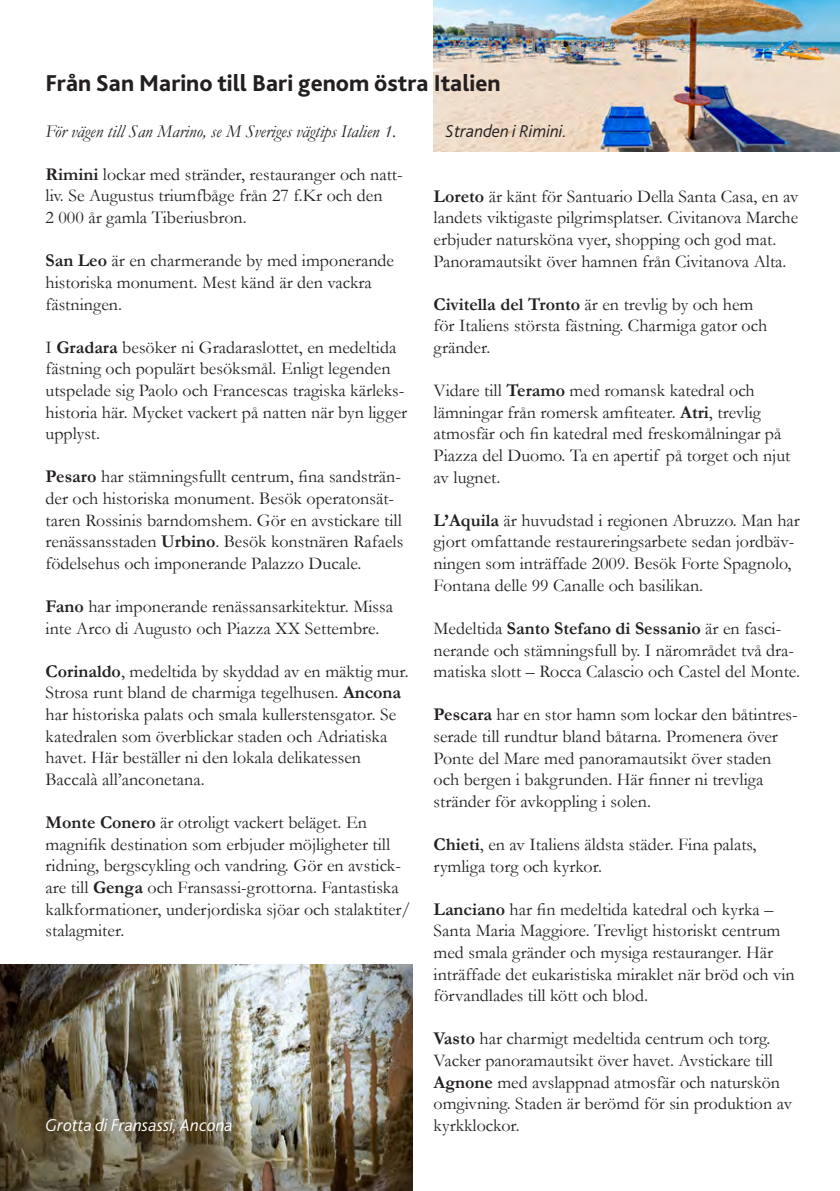
<style>
.page{position:relative;width:840px;height:1191px;background:#fff}
.page>*{position:absolute;margin:0;border:0;box-sizing:border-box;transform-origin:0 0}
.t1{font:800 24px "Bliss 2";color:#231f20}
.t2{font:18px/21.6px "Garamond";color:#231f20}
.t3{font:italic 18px "Garamond";color:#231f20}
.t4{font:italic 300 18px "Bliss 2";color:#fff}
.t5{font:italic 300 18px "Bliss 2";color:#231f20}
.s1{font-weight:700}
</style>
<div class="page">
<img style="left:0;top:964px;width:412px;height:227px">
<img style="left:433px;top:0;width:406px;height:152px">
<h1 class="t1" style="left:46px;top:68px;width:456px">Från San Marino till Bari genom östra Italien</h1>
<p class="t5" style="left:445px;top:120px;width:123px">Stranden i Rimini.</p>
<p class="t3" style="left:46px;top:119px;width:352px">För vägen till San Marino, se M Sveriges vägtips Italien 1.</p>
<p class="t2" style="left:46px;top:163px;width:358px"><span class="s1">Rimini</span> lockar med stränder, restauranger och natt&shy;liv. Se Augustus triumfbåge från 27 f.Kr och den<br>2 000 år gamla Tiberiusbron.</p>
<p class="t2" style="left:46px;top:249px;width:350px"><span class="s1">San Leo</span> är en charmerande by med imponerande historiska monument. Mest känd är den vackra fästningen.</p>
<p class="t2" style="left:46px;top:336px;width:363px">I <span class="s1">Gradara</span> besöker ni Gradaraslottet, en medeltida fästning och populärt besöksmål. Enligt legenden utspelade sig Paolo och Francescas tragiska kärleks&shy;historia här. Mycket vackert på natten när byn ligger upplyst.</p>
<p class="t2" style="left:46px;top:465px;width:359px"><span class="s1">Pesaro</span> har stämningsfullt centrum, fina sandsträn&shy;der och historiska monument. Besök operatonsät&shy;taren Rossinis barndomshem. Gör en avstickare till renässansstaden <span class="s1">Urbino</span>. Besök konstnären Rafaels födelsehus och imponerande Palazzo Ducale.</p>
<p class="t2" style="left:46px;top:595px;width:349px"><span class="s1">Fano</span> har imponerande renässansarkitektur. Missa inte Arco di Augusto och Piazza XX Settembre.</p>
<p class="t2" style="left:46px;top:660px;width:364px"><span class="s1">Corinaldo</span>, medeltida by skyddad av en mäktig mur.<br>Strosa runt bland de charmiga tegelhusen. <span class="s1">Ancona </span>har historiska palats och smala kullerstensgator. Se katedralen som överblickar staden och Adriatiska havet. Här beställer ni den lokala delikatessen Baccalà all’anconetana.</p>
<p class="t2" style="left:46px;top:811px;width:366px"><span class="s1">Monte Conero</span> är otroligt vackert beläget. En magnifik destination som erbjuder möjligheter till ridning, bergscykling och vandring. Gör en avstick&shy;are till <span class="s1">Genga</span> och Fransassi-grottorna. Fantastiska kalkformationer, underjordiska sjöar och stalaktiter/ stalagmiter.</p>
<p class="t2" style="left:433px;top:185px;width:366px"><span class="s1">Loreto</span> är känt för Santuario Della Santa Casa, en av landets viktigaste pilgrimsplatser. Civitanova Marche erbjuder natursköna vyer, shopping och god mat.<br>Panoramautsikt över hamnen från Civitanova Alta.</p>
<p class="t2" style="left:433px;top:293px;width:335px"><span class="s1">Civitella del Tronto</span> är en trevlig by och hem för Italiens största fästning. Charmiga gator och gränder.</p>
<p class="t2" style="left:433px;top:379px;width:358px">Vidare till <span class="s1">Teramo</span> med romansk katedral och lämningar från romersk amfiteater. <span class="s1">Atri</span>, trevlig atmosfär och fin katedral med freskomålningar på Piazza del Duomo. Ta en apertif på torget och njut av lugnet.</p>
<p class="t2" style="left:433px;top:509px;width:367px"><span class="s1">L’Aquila</span> är huvudstad i regionen Abruzzo. Man har gjort omfattande restaureringsarbete sedan jordbäv&shy;ningen som inträffade 2009. Besök Forte Spagnolo, Fontana delle 99 Canalle och basilikan.</p>
<p class="t2" style="left:433px;top:617px;width:368px">Medeltida <span class="s1">Santo Stefano di Sessanio</span> är en fasci&shy;nerande och stämningsfull by. I närområdet två dra&shy;matiska slott – Rocca Calascio och Castel del Monte.</p>
<p class="t2" style="left:433px;top:703px;width:365px"><span class="s1">Pescara</span> har en stor hamn som lockar den båtintres&shy;serade till rundtur bland båtarna. Promenera över Ponte del Mare med panoramautsikt över staden och bergen i bakgrunden. Här finner ni trevliga stränder för avkoppling i solen.</p>
<p class="t2" style="left:433px;top:833px;width:324px"><span class="s1">Chieti</span>, en av Italiens äldsta städer. Fina palats, rymliga torg och kyrkor.</p>
<p class="t2" style="left:433px;top:898px;width:362px"><span class="s1">Lanciano</span> har fin medeltida katedral och kyrka – Santa Maria Maggiore. Trevligt historiskt centrum med smala gränder och mysiga restauranger. Här inträffade det eukaristiska miraklet när bröd och vin förvandlades till kött och blod.</p>
<p class="t2" style="left:433px;top:1027px;width:360px"><span class="s1">Vasto</span> har charmigt medeltida centrum och torg.<br>Vacker panoramautsikt över havet. Avstickare till <span class="s1">Agnone</span> med avslappnad atmosfär och naturskön omgivning. Staden är berömd för sin produktion av kyrkklockor.</p>
<p class="t4" style="left:46px;top:1113px;width:189px">Grotta di Fransassi, Ancona</p>
</div>
